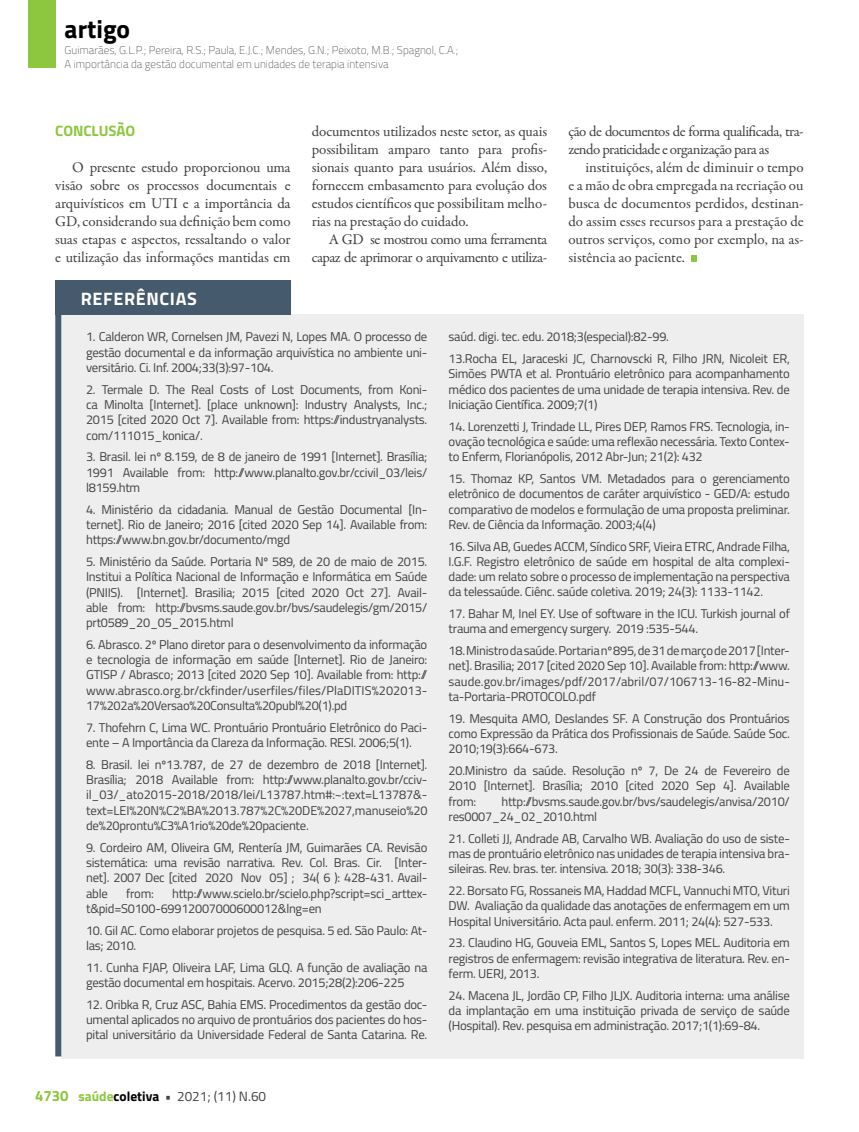
<style>
.page{position:relative;width:859px;height:1132px;background:#fff}
.page>*{position:absolute;margin:0;border:0;box-sizing:border-box;transform-origin:0 0}
.t1{font:700 25.5px "Titillium";color:#000}
.t2{font:700 18px "Titillium";letter-spacing:.035em;color:#fff}
.t3{font:15px/18px "Garamond Premr Pro";letter-spacing:-.02em;color:#414042;text-align:justify}
.t4{font:15px/18px "Garamond Premr Pro";letter-spacing:-.04em;color:#414042;text-align:right}
.t5{font:700 15px "Titillium";letter-spacing:-.005em;color:#8dc63f}
.t6{font:13.5px "Titillium";color:#414042}
.t7{font:12.75px/15.3px "Titillium";letter-spacing:-.02em;color:#414042;text-align:justify}
.t8{font:100 11.25px/13.5px "Titillium";color:#414042}
.s1{font-weight:700;font-size:15px;color:#8dc63f}
.s2{font-weight:700;color:#8dc63f}
.s3{font-weight:700;color:#000}
.s4{font-weight:700}
</style>
<div class="page">
<div style="left:28px;top:0;width:27px;height:68px;background:#8dc63f"></div>
<svg style="left:691px;top:256px;width:6px;height:6px"></svg>
<div style="left:61px;top:313px;width:743px;height:745px;background:#eeeeef"></div>
<div style="left:55px;top:280px;width:236px;height:34px;background:#455a6c"></div>
<div style="left:55px;top:306px;width:6px;height:750px;background:#455a6c"></div>
<h1 class="t1" style="left:65px;top:10px;width:67px">artigo</h1>
<p class="t8" style="left:65px;top:43px;width:395px">Guimarães, G.L.P.; Pereira, R.S.; Paula, E.J.C.; Mendes, G.N.; Peixoto, M.B.; Spagnol, C.A.;<br>A importância da gestão documental em unidades de terapia intensiva</p>
<p class="t5" style="left:55px;top:119px;width:81px">CONCLUSÃO</p>
<p class="t3" style="left:55px;top:158px;width:237px;text-indent:17px">O presente estudo proporcionou uma visão sobre os processos documentais e arquivísticos em UTI e a importância da GD, considerando sua definição bem como suas etapas e aspectos, ressaltando o valor e utilização das informações mantidas em</p>
<p class="t3" style="left:312px;top:122px;width:237px">documentos utilizados neste setor, as quais possibilitam amparo tanto para profis&shy;sionais quanto para usuários. Além disso, fornecem embasamento para evolução dos estudos científicos que possibilitam melho&shy;rias na prestação do cuidado.</p>
<p class="t4" style="left:312px;top:230px;width:237px">A GD se mostrou como uma ferramenta capaz de aprimorar o arquivamento e utiliza-</p>
<p class="t3" style="left:568px;top:122px;width:237px">ção de documentos de forma qualificada, tra&shy;zendo praticidade e organização para as</p>
<p class="t3" style="left:568px;top:158px;width:237px;text-indent:17px">instituições, além de diminuir o tempo e a mão de obra empregada na recriação ou busca de documentos perdidos, destinan&shy;do assim esses recursos para a prestação de outros serviços, como por exemplo, na as&shy;sistência ao paciente.</p>
<h2 class="t2" style="left:81px;top:285px;width:117px">REFERÊNCIAS</h2>
<p class="t7" style="left:86px;top:328px;width:343px">1. Calderon WR, Cornelsen JM, Pavezi N, Lopes MA. O processo de gestão documental e da informação arquivística no ambiente uni&shy;versitário. Ci. Inf. 2004;33(3):97-104.</p>
<p class="t7" style="left:86px;top:381px;width:343px">2. Termale D. The Real Costs of Lost Documents, from Koni&shy;ca Minolta [Internet]. [place unknown]: Industry Analysts, Inc.; 2015 [cited 2020 Oct 7]. Available from: https://industryanalysts. com/111015_konica/.</p>
<p class="t7" style="left:86px;top:448px;width:343px">3. Brasil. lei nº 8.159, de 8 de janeiro de 1991 [Internet]. Brasília; 1991 Available from: http://www.planalto.gov.br/ccivil_03/leis/ l8159.htm</p>
<p class="t7" style="left:86px;top:500px;width:343px">4. Ministério da cidadania. Manual de Gestão Documental [In&shy;ternet]. Rio de Janeiro; 2016 [cited 2020 Sep 14]. Available from: https://www.bn.gov.br/documento/mgd</p>
<p class="t7" style="left:86px;top:553px;width:343px">5. Ministério da Saúde. Portaria Nº 589, de 20 de maio de 2015.<br>Institui a Política Nacional de Informação e Informática em Saúde (PNIIS). [Internet]. Brasilia; 2015 [cited 2020 Oct 27]. Avail&shy;able from: http://bvsms.saude.gov.br/bvs/saudelegis/gm/2015/ prt0589_20_05_2015.html</p>
<p class="t7" style="left:86px;top:636px;width:343px">6. Abrasco. 2º Plano diretor para o desenvolvimento da informação e tecnologia de informação em saúde [Internet]. Rio de Janeiro:<br>GTISP / Abrasco; 2013 [cited 2020 Sep 10]. Available from: http:// www.abrasco.org.br/ckfinder/userfiles/files/PlaDITIS%202013- 17%202a%20Versao%20Consulta%20publ%20(1).pd</p>
<p class="t7" style="left:86px;top:718px;width:343px">7. Thofehrn C, Lima WC. Prontuário Prontuário Eletrônico do Paci&shy;ente – A Importância da Clareza da Informação. RESI. 2006;5(1).</p>
<p class="t7" style="left:86px;top:755px;width:343px">8. Brasil. lei nº13.787, de 27 de dezembro de 2018 [Internet].<br>Brasília; 2018 Available from: http://www.planalto.gov.br/cciv&shy;il_03/_ato2015-2018/2018/lei/L13787.htm#:~:text=L13787&amp;- text=LEI%20N%C2%BA%2013.787%2C%20DE%2027,manuseio%20 de%20prontu%C3%A1rio%20de%20paciente.</p>
<p class="t7" style="left:86px;top:838px;width:343px">9. Cordeiro AM, Oliveira GM, Rentería JM, Guimarães CA. Revisão sistemática: uma revisão narrativa. Rev. Col. Bras. Cir. [Inter&shy;net]. 2007 Dec [cited 2020 Nov 05] ; 34( 6 ): 428-431. Avail&shy;able</p>
<p class="t7" style="left:126px;top:884px;width:29px">from:</p>
<p class="t7" style="left:86px;top:884px;width:343px;text-indent:86px">http://www.scielo.br/scielo.php?script=sci_arttex&shy;t&amp;pid=S0100-69912007000600012&amp;lng=en</p>
<p class="t7" style="left:86px;top:921px;width:343px">10. Gil AC. Como elaborar projetos de pesquisa. 5 ed. São Paulo: At&shy;las; 2010.</p>
<p class="t7" style="left:86px;top:958px;width:343px">11. Cunha FJAP, Oliveira LAF, Lima GLQ. A função de avaliação na gestão documental em hospitais. Acervo. 2015;28(2):206-225</p>
<p class="t7" style="left:86px;top:995px;width:343px">12. Oribka R, Cruz ASC, Bahia EMS. Procedimentos da gestão doc&shy;umental aplicados no arquivo de prontuários dos pacientes do hos&shy;pital universitário da Universidade Federal de Santa Catarina. Re.</p>
<p class="t6" style="left:35px;top:1086px;width:233px"><span class="s1">4730</span> <span class="s2">saúde</span><span class="s3">coletiva</span> <span class="s4">•</span> 2021; (11) N.60</p>
<p class="t7" style="left:449px;top:325px;width:343px;line-height:21.8px">saúd. digi. tec. edu. 2018;3(especial):82-99.<br>13.Rocha EL, Jaraceski JC, Charnovscki R, Filho JRN, Nicoleit ER,</p>
<p class="t7" style="left:449px;top:365px;width:343px">Simões PWTA et al. Prontuário eletrônico para acompanhamento médico dos pacientes de uma unidade de terapia intensiva. Rev. de Iniciação Científica. 2009;7(1)</p>
<p class="t7" style="left:449px;top:417px;width:343px">14. Lorenzetti J, Trindade LL, Pires DEP, Ramos FRS. Tecnologia, in&shy;ovação tecnológica e saúde: uma reflexão necessária. Texto Contex&shy;to Enferm, Florianópolis, 2012 Abr-Jun; 21(2): 432</p>
<p class="t7" style="left:449px;top:470px;width:343px">15. Thomaz KP, Santos VM. Metadados para o gerenciamento eletrônico de documentos de caráter arquivístico - GED/A: estudo comparativo de modelos e formulação de uma proposta preliminar.<br>Rev. de Ciência da Informação. 2003;4(4)</p>
<p class="t7" style="left:449px;top:537px;width:343px">16. Silva AB, Guedes ACCM, Síndico SRF, Vieira ETRC, Andrade Filha, I.G.F. Registro eletrônico de saúde em hospital de alta complexi&shy;dade: um relato sobre o processo de implementação na perspectiva da telessaúde. Ciênc. saúde coletiva. 2019; 24(3): 1133-1142.</p>
<p class="t7" style="left:449px;top:605px;width:343px">17. Bahar M, Inel EY. Use of software in the ICU. Turkish journal of trauma and emergency surgery. 2019 :535-544.</p>
<p class="t7" style="left:449px;top:642px;width:343px">18. Ministro da saúde. Portaria nº 895, de 31 de março de 2017 [Inter&shy;net]. Brasilia; 2017 [cited 2020 Sep 10]. Available from: http://www. saude.gov.br/images/pdf/2017/abril/07/106713-16-82-Minu&shy;ta-Portaria-PROTOCOLO.pdf</p>
<p class="t7" style="left:449px;top:709px;width:343px">19. Mesquita AMO, Deslandes SF. A Construção dos Prontuários como Expressão da Prática dos Profissionais de Saúde. Saúde Soc.<br>2010;19(3):664-673.</p>
<p class="t7" style="left:449px;top:762px;width:343px">20.Ministro da saúde. Resolução nº 7, De 24 de Fevereiro de 2010 [Internet]. Brasília; 2010 [cited 2020 Sep 4]. Available from:</p>
<p class="t7" style="left:449px;top:792px;width:343px;text-indent:53px">http://bvsms.saude.gov.br/bvs/saudelegis/anvisa/2010/ res0007_24_02_2010.html</p>
<p class="t7" style="left:449px;top:829px;width:343px">21. Colleti JJ, Andrade AB, Carvalho WB. Avaliação do uso de siste&shy;mas de prontuário eletrônico nas unidades de terapia intensiva bra&shy;sileiras. Rev. bras. ter. intensiva. 2018; 30(3): 338-346.</p>
<p class="t7" style="left:449px;top:882px;width:343px">22. Borsato FG, Rossaneis MA, Haddad MCFL, Vannuchi MTO, Vituri DW. Avaliação da qualidade das anotações de enfermagem em um Hospital Universitário. Acta paul. enferm. 2011; 24(4): 527-533.</p>
<p class="t7" style="left:449px;top:934px;width:343px">23. Claudino HG, Gouveia EML, Santos S, Lopes MEL. Auditoria em registros de enfermagem: revisão integrativa de literatura. Rev. en&shy;ferm. UERJ, 2013.</p>
<p class="t7" style="left:449px;top:986px;width:343px">24. Macena JL, Jordão CP, Filho JLJX. Auditoria interna: uma análise da implantação em uma instituição privada de serviço de saúde (Hospital). Rev. pesquisa em administração. 2017;1(1):69-84.</p>
</div>
